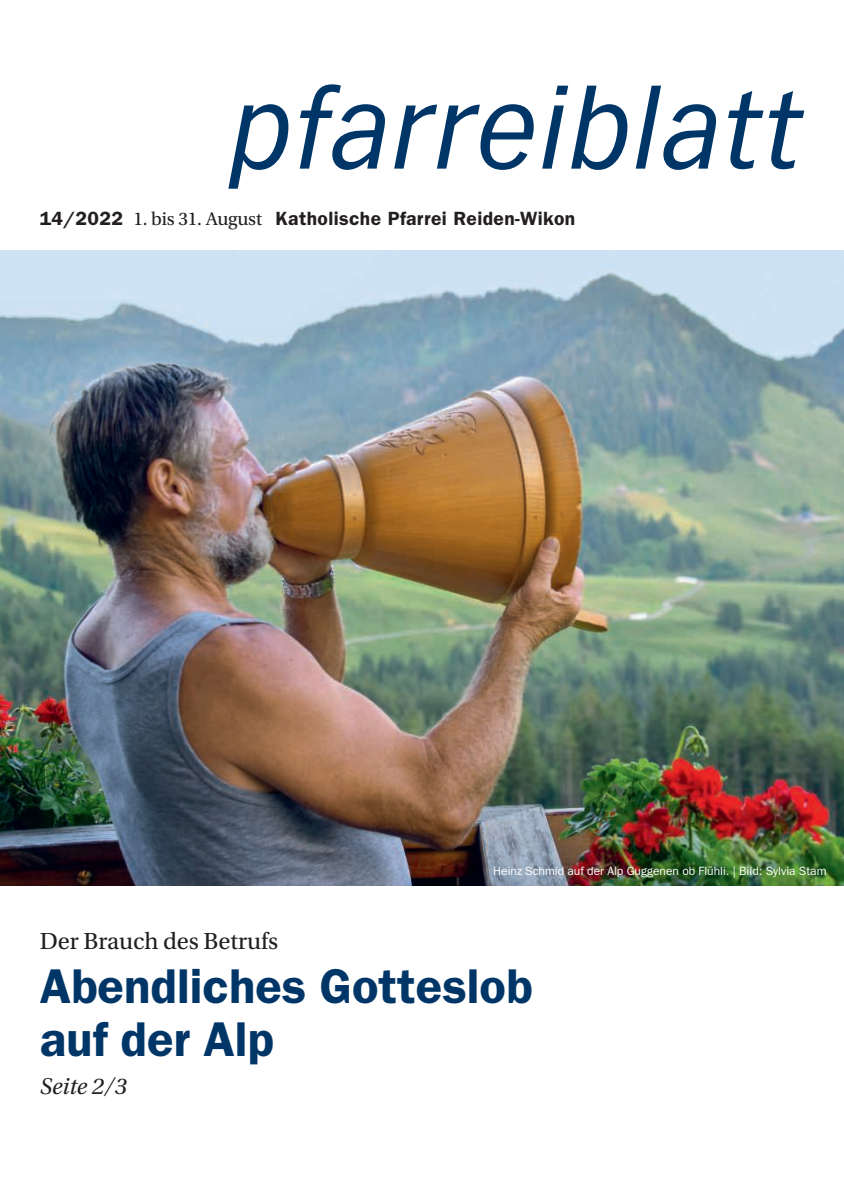
<style>
.page{position:relative;width:844px;height:1191px;background:#fff}
.page>*{position:absolute;margin:0;border:0;box-sizing:border-box;transform-origin:0 0}
.t1{font:600 49px/52.5px "ITC Franklin Gothic Std";color:#003667}
.t2{font:24.5px "Utopia Std";color:#231f20}
.t3{font:italic 24.15px "Utopia Std";color:#231f20}
.t4{font:600 19.25px "ITC Franklin Gothic Std";letter-spacing:.02em;color:#231f20}
.t5{font:12.08px "ITC Franklin Gothic Std";color:#fff}
.s1{font-family:"Utopia Std";font-weight:400}
</style>
<div class="page">
<img style="left:0;top:251px;width:843px;height:634px">
<svg style="left:228px;top:104px;width:60px;height:85px"></svg>
<svg style="left:299px;top:84px;width:86px;height:86px"></svg>
<svg style="left:394px;top:104px;width:139px;height:66px"></svg>
<svg style="left:542px;top:86px;width:85px;height:84px"></svg>
<svg style="left:635px;top:86px;width:80px;height:84px"></svg>
<svg style="left:728px;top:91px;width:76px;height:78px"></svg>
<h3 class="t4" style="left:40px;top:207px;width:537px">14/2022 <span class="s1">1. bis 31. August</span> Katholische Pfarrei Reiden-Wikon</h3>
<p class="t5" style="left:493px;top:863px;width:335px">Heinz Schmid auf der Alp Guggenen ob Flühli. | Bild: Sylvia Stam</p>
<h2 class="t2" style="left:40px;top:928px;width:240px">Der Brauch des Betrufs</h2>
<h1 class="t1" style="left:40px;top:960px;width:494px">Abendliches Gotteslob auf der Alp</h1>
<h3 class="t3" style="left:40px;top:1072px;width:88px">Seite 2/3</h3>
</div>
